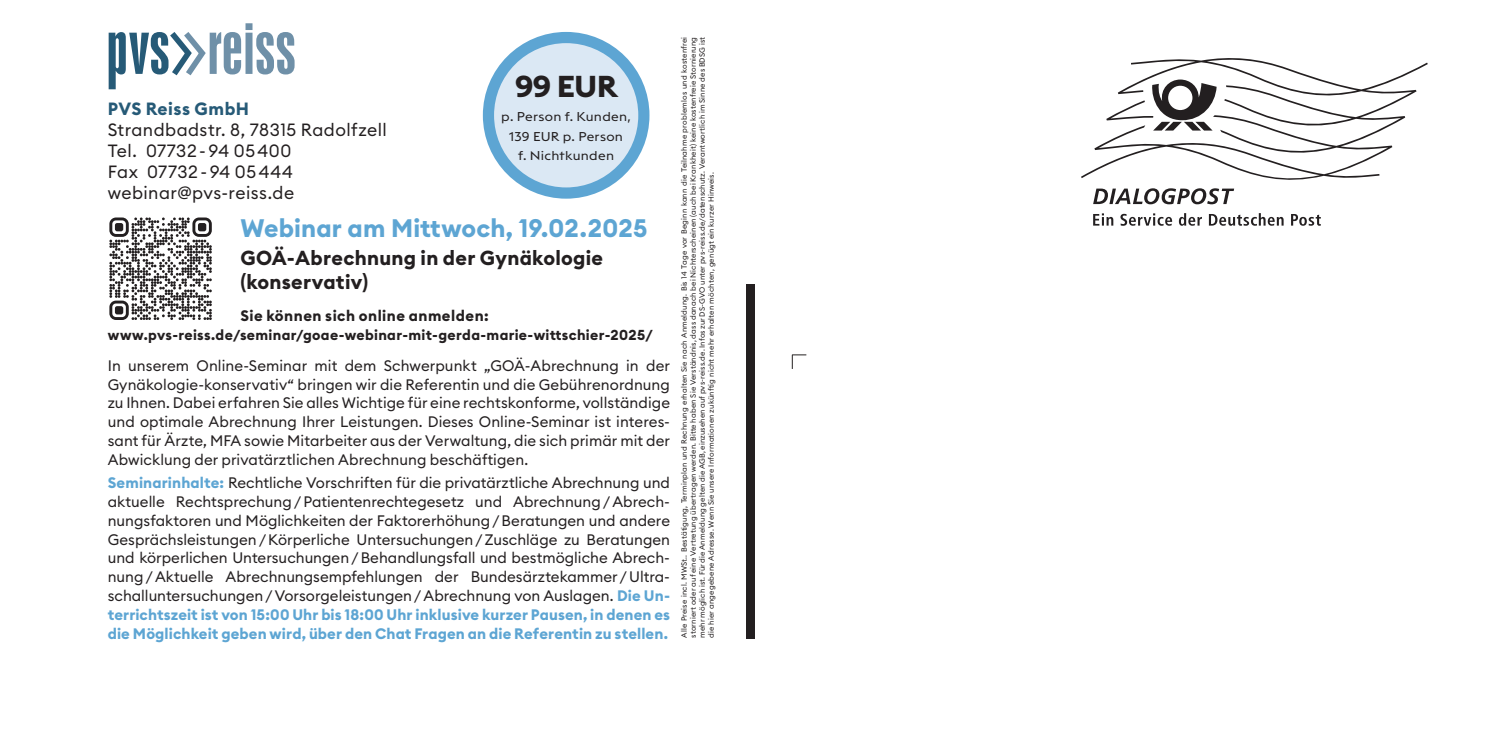
<style>
.page{position:relative;width:1489px;height:745px;background:#fff}
.page>*{position:absolute;margin:0;border:0;box-sizing:border-box;transform-origin:0 0}
.t1{font:700 29.75px "Euclid Triangle";color:#231f20;scale:1.09 1}
.t2{font:700 25px "Euclid Circular B";letter-spacing:.005em;color:#5da5d3}
.t3{font:700 20px/24px "Euclid Circular B";letter-spacing:.015em;color:#231f20}
.t4{font:17.5px/21px "Euclid Circular B";letter-spacing:.025em;color:#231f20}
.t5{font:700 17.5px "Euclid Circular B";letter-spacing:.025em;color:#265a77}
.t6{font:15px/18.8px "Euclid Circular B";color:#231f20;text-align:justify}
.t7{font:700 15px "Euclid Circular B";letter-spacing:.035em;color:#231f20}
.t8{font:700 14.25px "Euclid Circular B";letter-spacing:.025em;color:#231f20}
.t9{font:12.5px/19.2px "Euclid Triangle";letter-spacing:.025em;color:#231f20;text-align:center;scale:1.09 1}
.t10{font:7.5px/9px "Euclid Circular B";letter-spacing:.02em;color:#231f20;text-align:justify}
.s1{font-weight:700;color:#5da5d3}
</style>
<div class="page">
<svg style="left:1081px;top:58px;width:346px;height:122px"></svg>
<svg style="left:1106px;top:79px;width:110px;height:51px"></svg>
<svg style="left:1093px;top:213px;width:20px;height:12px"></svg>
<svg style="left:1120px;top:213px;width:52px;height:13px"></svg>
<svg style="left:1178px;top:213px;width:23px;height:12px"></svg>
<svg style="left:1208px;top:213px;width:75px;height:12px"></svg>
<svg style="left:1291px;top:214px;width:29px;height:11px"></svg>
<svg style="left:1093px;top:188px;width:141px;height:16px"></svg>
<svg style="left:109px;top:32px;width:132px;height:57px"></svg>
<div style="left:245px;top:33px;width:7px;height:41px;background:#6f90a8"></div>
<div style="left:245px;top:23px;width:7px;height:7px;background:#6f90a8"></div>
<svg style="left:256px;top:32px;width:38px;height:42px"></svg>
<svg style="left:791px;top:354px;width:15px;height:15px"></svg>
<div style="left:746px;top:283px;width:8px;height:355px;background:#231f20"></div>
<div style="left:488px;top:37px;width:156px;height:156px;background:#dbe8f4;border-radius:50%"></div>
<div style="left:483px;top:32px;width:166px;height:166px;border:11px solid #5da5d3;border-radius:50%"></div>
<svg style="left:109px;top:217px;width:103px;height:103px"></svg>
<p class="t5" style="left:108px;top:97px;width:143px">PVS Reiss GmbH</p>
<p class="t4" style="left:108px;top:119px;width:280px">Strandbadstr. 8, 78315 Radolfzell<br>Tel. 07732 - 94 05 400<br>Fax 07732 - 94 05 444 webinar@pvs-reiss.de</p>
<h1 class="t1" style="left:514px;top:67px;width:96px">99 EUR</h1>
<p class="t9" style="left:501px;top:107px;width:120px">p. Person f. Kunden,<br>139 EUR p. Person<br>f. Nichtkunden</p>
<h2 class="t2" style="left:240px;top:211px;width:409px">Webinar am Mittwoch, 19.02.2025</h2>
<h3 class="t3" style="left:240px;top:246px;width:364px">GOÄ-Abrechnung in der Gynäkologie (konservativ)</h3>
<p class="t8" style="left:108px;top:325px;width:546px">www.pvs-reiss.de/seminar/goae-webinar-mit-gerda-marie-wittschier-2025/</p>
<p class="t7" style="left:240px;top:306px;width:250px">Sie können sich online anmelden:</p>
<p class="t6" style="left:108px;top:355px;width:563px">In unserem Online-Seminar mit dem Schwerpunkt „GOÄ-Abrechnung in der Gynäkologie-konservativ“ bringen wir die Referentin und die Gebührenordnung zu Ihnen. Dabei erfahren Sie alles Wichtige für eine rechtskonforme, vollständige und optimale Abrechnung Ihrer Leistungen. Dieses Online-Seminar ist interes&shy;sant für Ärzte, MFA sowie Mitarbeiter aus der Verwaltung, die sich primär mit der Abwicklung der privatärztlichen Abrechnung beschäftigen.</p>
<p class="t6" style="left:108px;top:473px;width:564px"><span class="s1">Seminarinhalte:</span> Rechtliche Vorschriften für die privatärztliche Abrechnung und aktuelle Rechtsprechung/Patientenrechtegesetz und Abrechnung/Abrech&shy;nungsfaktoren und Möglichkeiten der Faktorerhöhung/Beratungen und andere Gesprächsleistungen/Körperliche Untersuchungen/Zuschläge zu Beratungen und körperlichen Untersuchungen/Behandlungsfall und bestmögliche Abrech&shy;nung/Aktuelle Abrechnungsempfehlungen der Bundesärztekammer/Ultra&shy;schalluntersuchungen/Vorsorgeleistungen/Abrechnung von Auslagen. <span class="s1">Die Un&shy;terrichtszeit ist von 15:00 Uhr bis 18:00 Uhr inklusive kurzer Pausen, in denen es die Möglichkeit geben wird, über den Chat Fragen an die Referentin zu stellen.</span></p>
<p class="t10" style="left:679px;top:637px;width:602px;rotate:-90deg">Alle Preise incl. MWSt.. Bestätigung, Terminplan und Rechnung erhalten Sie nach Anmeldung. Bis 14 Tage vor Beginn kann die Teilnahme problemlos und kostenfrei storniert oder auf eine Vertretung übertragen werden. Bitte haben Sie Verständnis, dass danach bei Nichterscheinen (auch bei Krankheit) keine kostenfreie Stornierung mehr möglich ist. Für die Anmeldung gelten die AGB, einzusehen auf pvs-reiss.de. Infos zur DS-GVO unter pvs-reiss.de/datenschutz. Verantwortlich im Sinne des BDSG ist die hier angegebene Adresse. Wenn Sie unsere Informationen zukünftig nicht mehr erhalten möchten, genügt ein kurzer Hinweis.</p>
</div>
